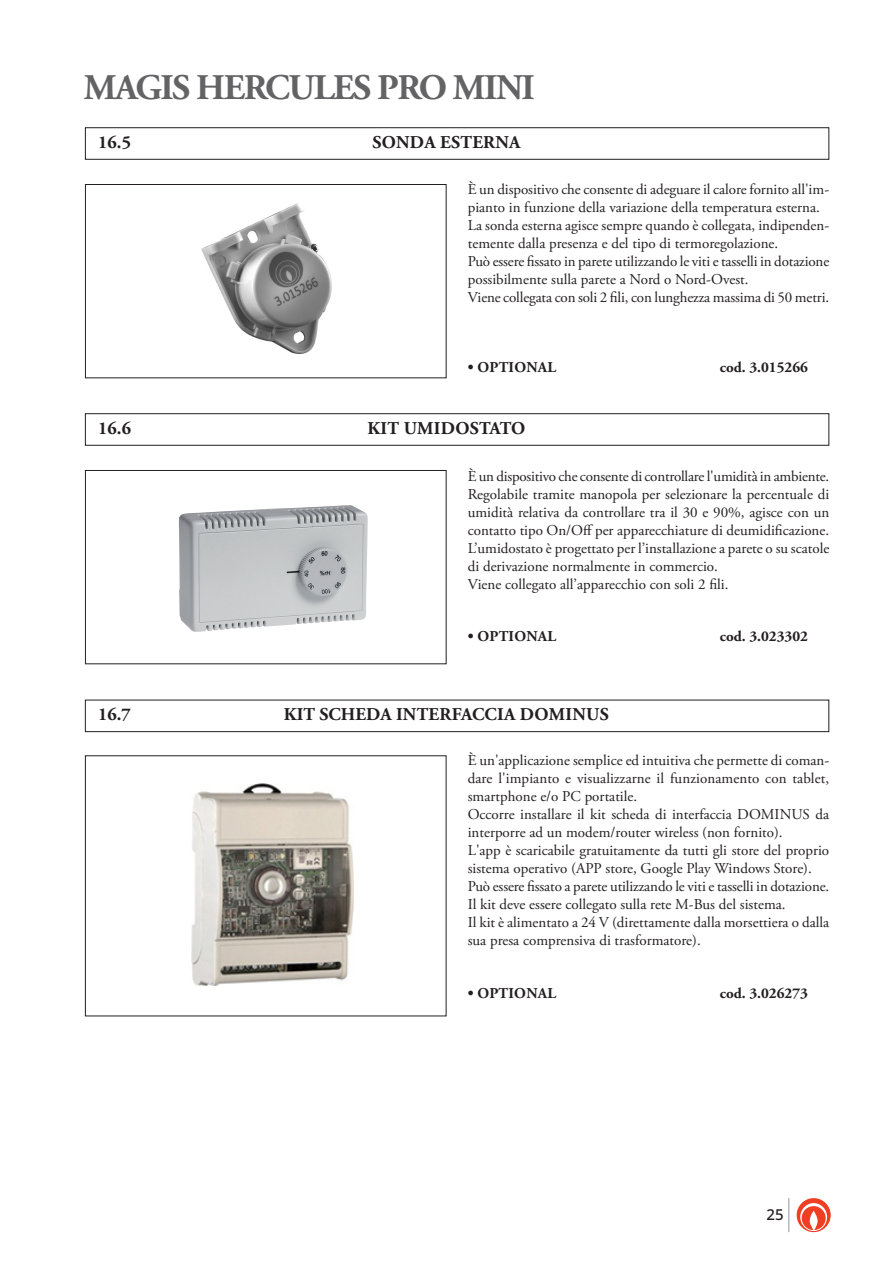
<style>
.page{position:relative;width:893px;height:1263px;background:#fff}
.page>*{position:absolute;margin:0;border:0;box-sizing:border-box;transform-origin:0 0}
.t1{font:700 36px "Adobe Garamond Pro";letter-spacing:-.04em;color:#636366}
.Titolo{font:700 18px "Adobe Garamond Pro";letter-spacing:.015em;color:#231f20}
.Testo{font:15px/18px "Adobe Garamond Pro";color:#231f20}
.Testo-2{font:700 15px "Adobe Garamond Pro";letter-spacing:.005em;color:#231f20}
.t2{font:500 15px "Noto Sans";color:#231f20}
</style>
<div class="page">
<hr style="left:788px;top:1198px;width:1px;height:34px;background:#939598">
<svg style="left:797px;top:1198px;width:34px;height:34px"></svg>
<div style="left:85px;top:700px;width:744px;height:32px;border:1px solid #231f20"></div>
<div style="left:85px;top:127px;width:744px;height:33px;border:1px solid #231f20"></div>
<div style="left:85px;top:184px;width:362px;height:194px;border:1px solid #231f20"></div>
<img style="left:201px;top:203px;width:131px;height:150px">
<div style="left:85px;top:413px;width:744px;height:33px;border:1px solid #231f20"></div>
<div style="left:85px;top:470px;width:362px;height:194px;border:1px solid #231f20"></div>
<img style="left:179px;top:505px;width:189px;height:127px">
<img style="left:191px;top:784px;width:162px;height:201px">
<h1 class="t1" style="left:84px;top:67px;width:452px">MAGIS HERCULES PRO MINI</h1>
<p class="Titolo" style="left:98px;top:132px;width:34px">16.5</p>
<p class="Titolo" style="left:372px;top:132px;width:150px">SONDA ESTERNA</p>
<p class="Testo" style="left:468px;top:181px;width:363px">È un dispositivo che consente di adeguare il calore fornito all'im&shy;pianto in funzione della variazione della temperatura esterna.</p>
<p class="Testo" style="left:468px;top:217px;width:363px">La sonda esterna agisce sempre quando è collegata, indipenden&shy;temente dalla presenza e del tipo di termoregolazione.</p>
<p class="Testo" style="left:468px;top:253px;width:363px">Può essere fissato in parete utilizzando le viti e tasselli in dotazione possibilmente sulla parete a Nord o Nord-Ovest.</p>
<p class="Testo" style="left:468px;top:289px;width:363px">Viene collegata con soli 2 fili, con lunghezza massima di 50 metri.</p>
<p class="Testo-2" style="left:468px;top:359px;width:90px">• OPTIONAL</p>
<p class="Testo-2" style="left:720px;top:359px;width:90px">cod. 3.015266</p>
<p class="Titolo" style="left:98px;top:418px;width:34px">16.6</p>
<p class="Titolo" style="left:367px;top:418px;width:159px">KIT UMIDOSTATO</p>
<p class="Testo" style="left:468px;top:468px;width:363px;text-align:justify">È un dispositivo che consente di controllare l'umidità in ambiente.<br>Regolabile tramite manopola per selezionare la percentuale di umidità relativa da controllare tra il 30 e 90%, agisce con un contatto tipo On/Off per apparecchiature di deumidificazione.</p>
<p class="Testo" style="left:468px;top:540px;width:363px">L’umidostato è progettato per l’installazione a parete o su scatole di derivazione normalmente in commercio.</p>
<p class="Testo" style="left:468px;top:576px;width:262px">Viene collegato all’apparecchio con soli 2 fili.</p>
<p class="Testo-2" style="left:468px;top:628px;width:90px">• OPTIONAL</p>
<p class="Testo-2" style="left:720px;top:628px;width:90px">cod. 3.023302</p>
<p class="Titolo" style="left:98px;top:704px;width:34px">16.7</p>
<p class="Titolo" style="left:284px;top:704px;width:326px">KIT SCHEDA INTERFACCIA DOMINUS</p>
<p class="Testo" style="left:468px;top:752px;width:363px;text-align:justify">È un'applicazione semplice ed intuitiva che permette di coman&shy;dare l'impianto e visualizzarne il funzionamento con tablet, smartphone e/o PC portatile.</p>
<p class="Testo" style="left:468px;top:806px;width:363px">Occorre installare il kit scheda di interfaccia DOMINUS da interporre ad un modem/router wireless (non fornito).</p>
<p class="Testo" style="left:468px;top:842px;width:363px">L'app è scaricabile gratuitamente da tutti gli store del proprio sistema operativo (APP store, Google Play Windows Store).</p>
<p class="Testo" style="left:468px;top:878px;width:363px">Può essere fissato a parete utilizzando le viti e tasselli in dotazione.</p>
<p class="Testo" style="left:468px;top:896px;width:319px">Il kit deve essere collegato sulla rete M-Bus del sistema.</p>
<p class="Testo" style="left:468px;top:914px;width:363px">Il kit è alimentato a 24 V (direttamente dalla morsettiera o dalla sua presa comprensiva di trasformatore).</p>
<p class="Testo-2" style="left:468px;top:984px;width:90px">• OPTIONAL</p>
<p class="Testo-2" style="left:720px;top:984px;width:90px">cod. 3.026273</p>
<p class="t2" style="left:767px;top:1204px;width:19px">25</p>
</div>
